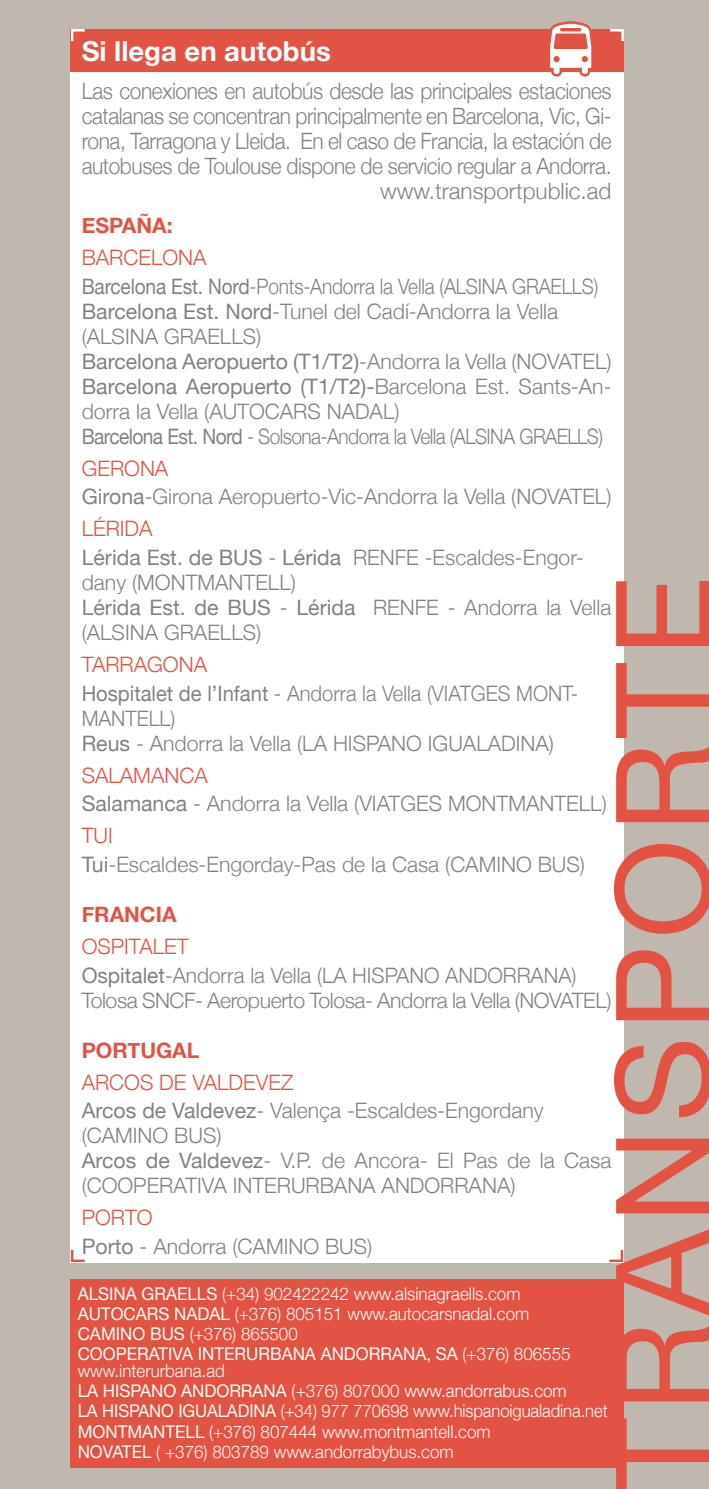
<style>
.page{position:relative;width:709px;height:1489px;background:#fff}
.page>*{position:absolute;margin:0;border:0;box-sizing:border-box;transform-origin:0 0}
.t1{font:131.25px "Helvetica Neue";letter-spacing:.05em;color:#e25343}
.t2{font:700 27.5px "Helvetica Neue";color:#fff}
.t3{font:300 22.5px/25px "Helvetica Neue";letter-spacing:-.02em;color:#808285;text-align:right;scale:.93 1}
.t4{font:300 21.25px/28.5px "Helvetica Neue";color:#808285}
.t5{font:300 21.25px/25px "Helvetica Neue";color:#808285;scale:.9 1}
.t6{font:300 21.25px/28.5px "Helvetica Neue";color:#808285;scale:.95 1}
.t7{font:300 21.25px/25px "Helvetica Neue";letter-spacing:-.02em;color:#808285}
.t8{font:300 21.25px/32px "Helvetica Neue";color:#e25343}
.t9{font:300 17.5px/20px "Helvetica Neue";color:#fff}
.s1{font-weight:700}
.s2{font-weight:400}
.s3{color:#e25343}
</style>
<div class="page">
<div style="left:0;top:0;width:709px;height:1488px;background:#c0b7ae"></div>
<div style="left:71px;top:1279px;width:553px;height:188px;background:#e25343"></div>
<div style="left:71px;top:29px;width:553px;height:1232px;background:#fff"></div>
<div style="left:71px;top:29px;width:553px;height:42px;background:#e25343"></div>
<svg style="left:70px;top:29px;width:15px;height:15px"></svg>
<svg style="left:610px;top:29px;width:14px;height:13px"></svg>
<svg style="left:607px;top:1250px;width:17px;height:13px"></svg>
<svg style="left:70px;top:1247px;width:17px;height:16px"></svg>
<svg style="left:545px;top:21px;width:51px;height:55px"></svg>
<p class="t2" style="left:82px;top:34px;width:250px">Si llega en autobús</p>
<p class="t3" style="left:82px;top:78px;width:571px">Las conexiones en autobús desde las principales estaciones catalanas se concentran principalmente en Barcelona, Vic, Gi&shy;rona, Tarragona y Lleida. En el caso de Francia, la estación de autobuses de Toulouse dispone de servicio regular a Andorra. www.transportpublic.ad</p>
<p class="t8" style="left:82px;top:209px;width:126px"><span class="s1">ESPAÑA:<br></span>BARCELONA</p>
<p class="t5" style="left:82px;top:273px;width:590px"><span class="s2">Barcelona Est. Nord</span>-Ponts-Andorra la Vella (ALSINA GRAELLS)<br><span class="s2">Barcelona Est. Nord</span>-Tunel del Cadí-Andorra la Vella (ALSINA GRAELLS)<br><span class="s2">Barcelona Aeropuerto (T1/T2)</span>-Andorra la Vella (NOVATEL)<br><span class="s2">Barcelona Aeropuerto (T1/T2)-</span>Barcelona Est. Sants-An&shy;dorra la Vella (AUTOCARS NADAL)<br><span class="s2">Barcelona Est. Nord</span> - Solsona-Andorra la Vella (ALSINA GRAELLS)</p>
<p class="t4" style="left:82px;top:453px;width:531px"><span class="s3">GERONA<br></span><span class="s2">Girona</span>-Girona Aeropuerto-Vic-Andorra la Vella (NOVATEL)</p>
<p class="t4" style="left:82px;top:514px;width:503px"><span class="s3">LÉRIDA<br></span><span class="s2">Lérida Est. de BUS</span> - <span class="s2">Lérida</span> RENFE -Escaldes-Engor-</p>
<p class="t4" style="left:82px;top:569px;width:531px;line-height:25px">dany (MONTMANTELL)<br><span class="s2">Lérida Est. de BUS</span> - <span class="s2">Lérida</span> RENFE - Andorra la Vella (ALSINA GRAELLS)</p>
<p class="t6" style="left:82px;top:649px;width:524px"><span class="s3">TARRAGONA<br></span><span class="s2">Hospitalet de l’Infant</span> - Andorra la Vella (VIATGES MONT-</p>
<p class="t6" style="left:82px;top:705px;width:498px;line-height:25px">MANTELL)<br><span class="s2">Reus</span> - Andorra la Vella (LA HISPANO IGUALADINA)</p>
<p class="t4" style="left:82px;top:760px;width:526px"><span class="s3">SALAMANCA<br></span><span class="s2">Salamanca</span> - Andorra la Vella (VIATGES MONTMANTELL)</p>
<p class="t4" style="left:82px;top:821px;width:505px"><span class="s3">TUI<br></span><span class="s2">Tui</span>-Escaldes-Engorday-Pas de la Casa (CAMINO BUS)</p>
<p class="t8" style="left:82px;top:898px;width:108px"><span class="s1">FRANCIA<br></span>OSPITALET</p>
<p class="t7" style="left:82px;top:962px;width:531px"><span class="s2">Ospitalet</span>-Andorra la Vella (LA HISPANO ANDORRANA)<br>Tolosa SNCF- Aeropuerto Tolosa- Andorra la Vella (NOVATEL)</p>
<p class="t8" style="left:82px;top:1033px;width:213px"><span class="s1">PORTUGAL<br></span>ARCOS DE VALDEVEZ</p>
<p class="t4" style="left:82px;top:1097px;width:531px;line-height:25px"><span class="s2">Arcos de Valdevez</span>- Valença -Escaldes-Engordany (CAMINO BUS)<br><span class="s2">Arcos de Valdevez</span>- V.P. de Ancora- El Pas de la Casa (COOPERATIVA INTERURBANA ANDORRANA)</p>
<p class="t4" style="left:82px;top:1203px;width:292px"><span class="s3">PORTO<br></span><span class="s2">Porto</span> - Andorra (CAMINO BUS)</p>
<p class="t9" style="left:78px;top:1283px;width:494px"><span class="s2">ALSINA GRAELLS</span> (+34) 902422242 www.alsinagraells.com <span class="s2">AUTOCARS NADAL</span> (+376) 805151 www.autocarsnadal.com <span class="s2">CAMINO BUS</span> (+376) 865500<br><span class="s2">COOPERATIVA INTERURBANA ANDORRANA, SA</span> (+376) 806555</p>
<p class="t9" style="left:78px;top:1360px;width:531px">www.interurbana.ad<br><span class="s2">LA HISPANO ANDORRANA</span> (+376) 807000 www.andorrabus.com<br><span class="s2">LA HISPANO IGUALADINA</span> (+34) 977 770698 www.hispanoigualadina.net <span class="s2">MONTMANTELL</span> (+376) 807444 www.montmantell.com<br><span class="s2">NOVATEL</span> ( +376) 803789 www.andorrabybus.com</p>
<p class="t1" style="left:585px;top:1493px;width:919px;rotate:-90deg">TRANSPORTE</p>
</div>
